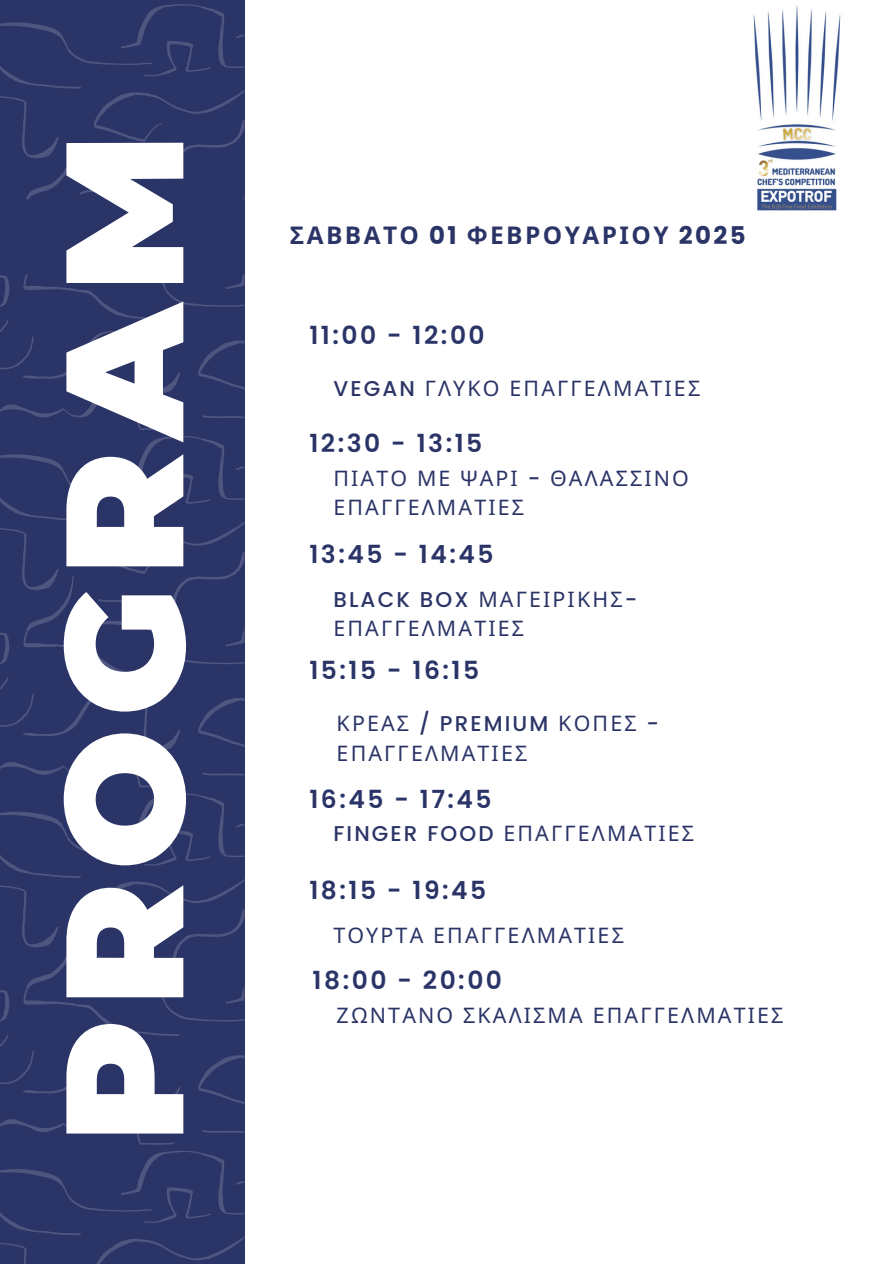
<style>
.page{position:relative;width:894px;height:1264px;background:#fff}
.page>*{position:absolute;margin:0;border:0;box-sizing:border-box;transform-origin:0 0}
.t1{font:900 166.95px "Montserrat";letter-spacing:.075em;color:#fff}
.t2{font:600 24.9px "Poppins";letter-spacing:.1em;color:#2b3467}
.t3{font:700 24.45px "Noto Sans";letter-spacing:.1em;color:#2b3467}
.t4{font:21.45px/29.2px "Noto Sans";letter-spacing:.1em;color:#2b3467}
.s1{font-family:"Poppins"}
.s2{font-family:"Poppins";font-weight:500}
</style>
<div class="page">
<div style="left:0;top:0;width:245px;height:1263px;background:#2b3467"></div>
<svg style="left:0;top:4px;width:244px;height:195px"></svg>
<svg style="left:0;top:274px;width:244px;height:989px"></svg>
<img style="left:753px;top:5px;width:88px;height:206px">
<h1 class="t1" style="left:22px;top:1142px;width:1011px;rotate:-90deg">PROGRAM</h1>
<p class="t3" style="left:290px;top:217px;width:457px">ΣΑΒΒΑΤΟ <span class="s1">01</span> ΦΕΒΡΟΥΑΡΙΟΥ <span class="s1">2025</span></p>
<p class="t2" style="left:309px;top:318px;width:177px">11:00 - 12:00</p>
<p class="t4" style="left:333px;top:373px;width:368px"><span class="s2">VEGAN</span> ΓΛΥΚΟ ΕΠΑΓΓΕΛΜΑΤΙΕΣ</p>
<p class="t2" style="left:309px;top:425px;width:174px">12:30 - 13:15</p>
<p class="t4" style="left:333px;top:463px;width:357px">ΠΙΑΤΟ ΜΕ ΨΑΡΙ <span class="s2">-</span> ΘΑΛΑΣΣΙΝΟ<br>ΕΠΑΓΓΕΛΜΑΤΙΕΣ</p>
<p class="t2" style="left:309px;top:536px;width:185px">13:45 - 14:45</p>
<p class="t4" style="left:333px;top:583px;width:305px"><span class="s2">BLACK BOX</span> ΜΑΓΕΙΡΙΚΗΣ<span class="s2">-<br></span>ΕΠΑΓΓΕΛΜΑΤΙΕΣ</p>
<p class="t2" style="left:309px;top:652px;width:171px">15:15 - 16:15</p>
<p class="t4" style="left:336px;top:708px;width:324px">ΚΡΕΑΣ <span class="s2">/ PREMIUM</span> ΚΟΠΕΣ <span class="s2">-<br></span>ΕΠΑΓΓΕΛΜΑΤΙΕΣ</p>
<p class="t2" style="left:309px;top:781px;width:184px">16:45 - 17:45</p>
<p class="t4" style="left:333px;top:818px;width:362px"><span class="s2">FINGER FOOD</span> ΕΠΑΓΓΕΛΜΑΤΙΕΣ</p>
<p class="t2" style="left:309px;top:872px;width:178px">18:15 - 19:45</p>
<p class="t4" style="left:333px;top:919px;width:292px">ΤΟΥΡΤΑ ΕΠΑΓΓΕΛΜΑΤΙΕΣ</p>
<p class="t2" style="left:312px;top:962px;width:191px">18:00 - 20:00</p>
<p class="t4" style="left:336px;top:999px;width:448px">ΖΩΝΤΑΝΟ ΣΚΑΛΙΣΜΑ ΕΠΑΓΓΕΛΜΑΤΙΕΣ</p>
</div>
